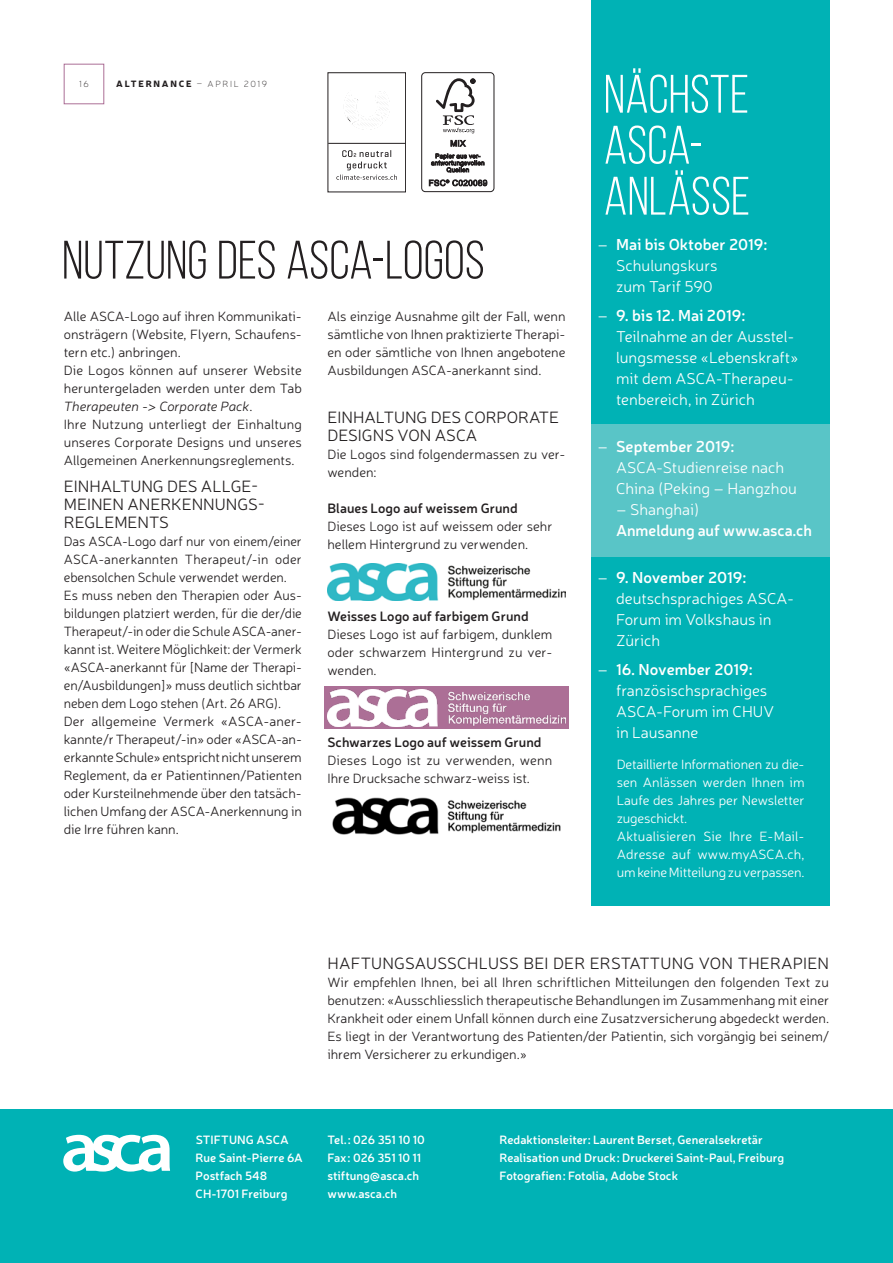
<style>
.page{position:relative;width:893px;height:1263px;background:#fff}
.page>*{position:absolute;margin:0;border:0;box-sizing:border-box;transform-origin:0 0}
.t1{font:54px "Bebas Neue";letter-spacing:.005em;color:#231f20}
.t2{font:54px/51px "Bebas Neue";letter-spacing:.005em;color:#fff}
.t3{font:300 16.5px/18px "Neris";color:#231f20}
.t4{font:300 15.75px/21px "Neris";color:#fff}
.t5{font:600 15.75px "Neris";letter-spacing:-.005em;color:#fff}
.t6{font:300 13.5px/18px "Neris";letter-spacing:-.005em;color:#231f20}
.t7{font:300 13.5px/18px "Neris";letter-spacing:-.01em;color:#fff}
.t8{font:600 13.5px "Neris";color:#231f20}
.t9{font:600 12px/18px "Neris";color:#fff}
.t10{font:900 9px "Neris";letter-spacing:.195em;color:#231f20}
.t11{font:100 9px "Neris";color:#231f20}
.s1{font-weight:100}
.s2{font-style:italic}
.s3{font-weight:600}
</style>
<div class="page">
<div style="left:0;top:1109px;width:893px;height:154px;background:#00b2b5"></div>
<hr style="left:324px;top:686px;width:242px;height:4px;background:#ac6f96">
<div style="left:324px;top:687px;width:6px;height:42px;background:#ac6f96"></div>
<div style="left:563px;top:686px;width:6px;height:43px;background:#ac6f96"></div>
<div style="left:591px;top:0;width:238px;height:905px;background:#00b2b5"></div>
<img style="left:327px;top:563px;width:239px;height:38px">
<div style="left:327px;top:689px;width:239px;height:40px;background:#ac6f96"></div>
<img style="left:327px;top:689px;width:239px;height:38px">
<img style="left:332px;top:797px;width:229px;height:38px">
<svg style="left:63px;top:1135px;width:107px;height:36px"></svg>
<div style="left:327px;top:72px;width:79px;height:120px;border:1px solid #231f20"></div>
<hr style="left:328px;top:143px;width:77px;height:1px;background:#231f20">
<svg style="left:344px;top:91px;width:46px;height:39px"></svg>
<svg style="left:336px;top:150px;width:61px;height:30px"></svg>
<div style="left:421px;top:72px;width:73px;height:120px;border:1px solid #231f20;border-radius:4px"></div>
<svg style="left:436px;top:78px;width:39px;height:55px"></svg>
<svg style="left:451px;top:139px;width:15px;height:8px"></svg>
<svg style="left:431px;top:154px;width:53px;height:19px"></svg>
<svg style="left:429px;top:180px;width:58px;height:6px"></svg>
<div style="left:591px;top:424px;width:238px;height:133px;background:#59c5c7"></div>
<div style="left:64px;top:64px;width:40px;height:40px;border:1px solid #ac6f96"></div>
<p class="t11" style="left:79px;top:79px;width:11px">16</p>
<p class="t10" style="left:116px;top:78px;width:152px">ALTERNANCE <span class="s1">– APRIL 2019</span></p>
<h1 class="t1" style="left:62px;top:231px;width:424px">NUTZUNG DES ASCA-LOGOS</h1>
<p class="t6" style="left:64px;top:307px;width:240px">Alle ASCA-Logo auf ihren Kommunikati&shy;onsträgern (Website, Flyern, Schaufens&shy;tern etc.) anbringen.<br>Die Logos können auf unserer Website heruntergeladen werden unter dem Tab <span class="s2">Therapeuten -&gt; Corporate Pack</span>.<br>Ihre Nutzung unterliegt der Einhaltung unseres Corporate Designs und unseres Allgemeinen Anerkennungsreglements.</p>
<p class="t3" style="left:64px;top:476px;width:203px">EINHALTUNG DES ALLGE-<br>MEINEN ANERKENNUNGS-<br>REGLEMENTS</p>
<p class="t6" style="left:64px;top:531px;width:240px">Das ASCA-Logo darf nur von einem/einer ASCA-anerkannten Therapeut/-in oder ebensolchen Schule verwendet werden.<br>Es muss neben den Therapien oder Aus&shy;bildungen platziert werden, für die der/die Therapeut/-in oder die Schule ASCA-aner&shy;kannt ist. Weitere Möglichkeit: der Vermerk «ASCA-anerkannt für [Name der Therapi&shy;en/Ausbildungen]» muss deutlich sichtbar neben dem Logo stehen (Art. 26 ARG).<br>Der allgemeine Vermerk «ASCA-aner&shy;kannte/r Therapeut/-in» oder «ASCA-an&shy;erkannte Schule» entspricht nicht unserem Reglement, da er Patientinnen/Patienten oder Kursteilnehmende über den tatsäch&shy;lichen Umfang der ASCA-Anerkennung in die Irre führen kann.</p>
<p class="t6" style="left:327px;top:307px;width:240px;text-align:justify">Als einzige Ausnahme gilt der Fall, wenn sämtliche von Ihnen praktizierte Therapi&shy;en oder sämtliche von Ihnen angebotene Ausbildungen ASCA-anerkannt sind.</p>
<p class="t3" style="left:327px;top:407px;width:233px">EINHALTUNG DES CORPORATE<br>DESIGNS VON ASCA</p>
<p class="t6" style="left:327px;top:445px;width:240px">Die Logos sind folgendermassen zu ver&shy;wenden:</p>
<p class="t8" style="left:327px;top:499px;width:192px">Blaues Logo auf weissem Grund</p>
<p class="t6" style="left:327px;top:517px;width:227px">Dieses Logo ist auf weissem oder sehr hellem Hintergrund zu verwenden.</p>
<p class="t8" style="left:327px;top:607px;width:203px">Weisses Logo auf farbigem Grund</p>
<p class="t6" style="left:327px;top:625px;width:227px;text-align:justify">Dieses Logo ist auf farbigem, dunklem oder schwarzem Hintergrund zu ver&shy;wenden.</p>
<p class="t8" style="left:327px;top:733px;width:216px">Schwarzes Logo auf weissem Grund</p>
<p class="t6" style="left:327px;top:751px;width:226px">Dieses Logo ist zu verwenden, wenn<br>Ihre Drucksache schwarz-weiss ist.</p>
<h1 class="t2" style="left:604px;top:68px;width:148px">NÄCHSTE<br>ASCA-<br>ANLÄSSE</h1>
<p class="t4" style="left:616px;top:233px;width:153px;text-indent:-18px">– <span class="s3">Mai bis Oktober 2019:<br></span>Schulungskurs<br>zum Tarif 590</p>
<p class="t4" style="left:616px;top:305px;width:184px;text-indent:-18px">– <span class="s3">9. bis 12. Mai 2019:<br></span>Teilnahme an der Ausstel&shy;lungsmesse «Lebenskraft» mit dem ASCA-Therapeu&shy;tenbereich, in Zürich</p>
<p class="t4" style="left:616px;top:435px;width:182px;text-indent:-18px">– <span class="s3">September 2019:<br></span>ASCA-Studienreise nach<br>China (Peking – Hangzhou</p>
<p class="t4" style="left:616px;top:498px;width:85px">– Shanghai)</p>
<p class="t5" style="left:616px;top:520px;width:197px">Anmeldung auf www.asca.ch</p>
<p class="t4" style="left:616px;top:566px;width:179px;text-indent:-18px">– <span class="s3">9. November 2019: </span>deutschsprachiges ASCA-<br>Forum im Volkshaus in<br>Zürich</p>
<p class="t4" style="left:616px;top:658px;width:160px;text-indent:-18px">– <span class="s3">16. November 2019: </span>französischsprachiges<br>ASCA-Forum im CHUV in Lausanne</p>
<p class="t7" style="left:617px;top:755px;width:189px">Detaillierte Informationen zu die&shy;sen Anlässen werden Ihnen im<br>Laufe des Jahres per Newsletter zugeschickt.<br>Aktualisieren Sie Ihre E-Mail-<br>Adresse auf www.myASCA.ch, um keine Mitteilung zu verpassen.</p>
<p class="t3" style="left:327px;top:953px;width:503px">HAFTUNGSAUSSCHLUSS BEI DER ERSTATTUNG VON THERAPIEN</p>
<p class="t6" style="left:327px;top:972px;width:503px;text-align:justify">Wir empfehlen Ihnen, bei all Ihren schriftlichen Mitteilungen den folgenden Text zu benutzen: «Ausschliesslich therapeutische Behandlungen im Zusammenhang mit einer Krankheit oder einem Unfall können durch eine Zusatzversicherung abgedeckt werden.<br>Es liegt in der Verantwortung des Patienten/der Patientin, sich vorgängig bei seinem/ ihrem Versicherer zu erkundigen.»</p>
<p class="t9" style="left:196px;top:1130px;width:109px">STIFTUNG ASCA<br>Rue Saint-Pierre 6A<br>Postfach 548<br>CH-1701 Freiburg</p>
<p class="t9" style="left:327px;top:1130px;width:99px">Tel. : 026 351 10 10<br>Fax : 026 351 10 11 stiftung@asca.ch www.asca.ch</p>
<p class="t9" style="left:500px;top:1130px;width:286px">Redaktionsleiter: Laurent Berset, Generalsekretär<br>Realisation und Druck : Druckerei Saint-Paul, Freiburg<br>Fotografien : Fotolia, Adobe Stock</p>
</div>
